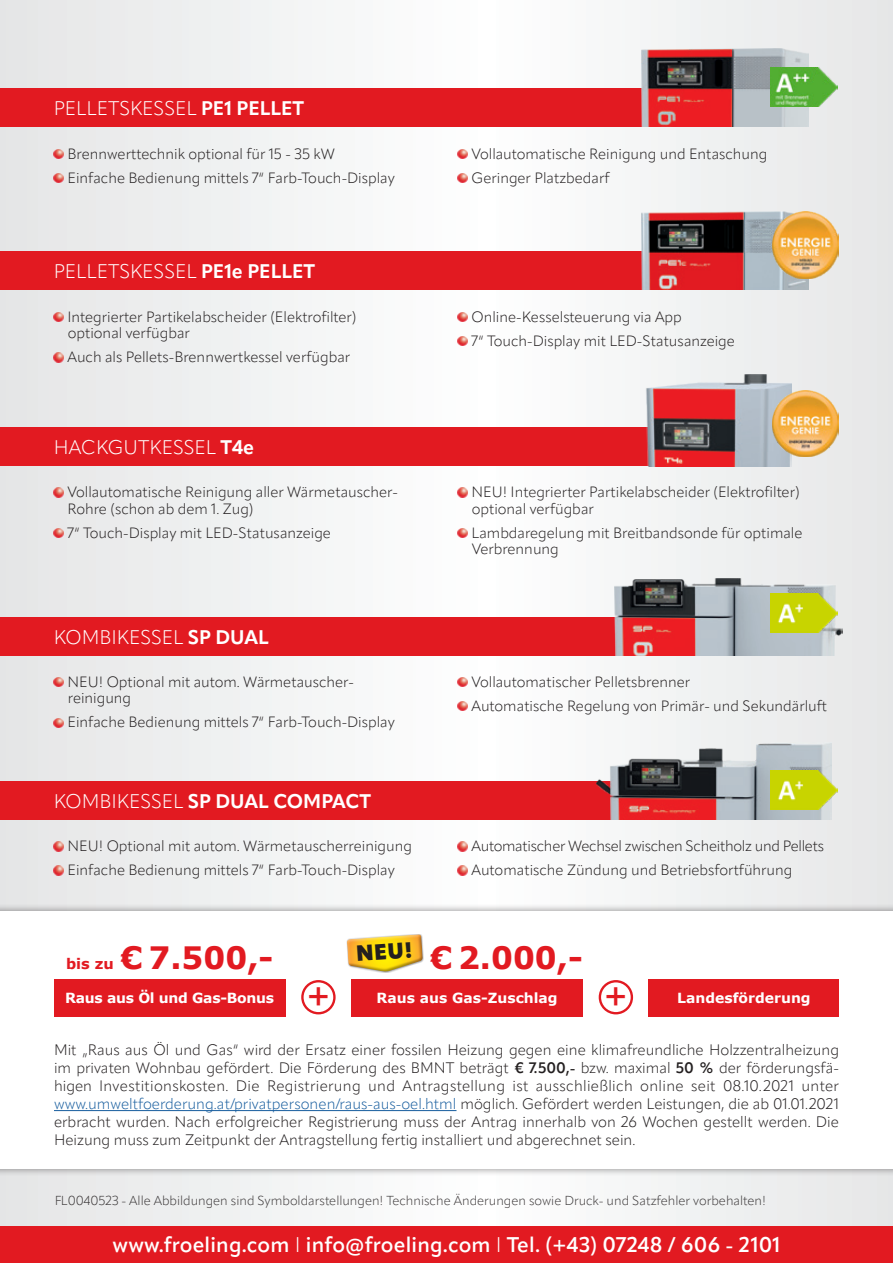
<style>
.page{position:relative;width:893px;height:1263px;background:#fff}
.page>*{position:absolute;margin:0;border:0;box-sizing:border-box;transform-origin:0 0}
.t1{font:38.7px "Arial";color:#e21a21}
.t2{font:700 30.9px "Verdana";color:#e21a21}
.t3{font:900 21.9px "Apparat";color:#231f20}
.t4{font:600 21px "Apparat";letter-spacing:.01em;color:#fff}
.t5{font:300 19.5px "Apparat";color:#fff}
.t6{font:700 19.5px "Apparat";color:#fff}
.t7{font:300 15px/18px "Apparat";letter-spacing:.005em;color:#231f20;text-align:justify}
.t8{font:300 14.7px "Apparat";color:#231f20}
.t9{font:300 14.7px "Apparat";letter-spacing:-.02em;color:#231f20}
.t10{font:700 13.95px "Verdana";color:#fff}
.t11{font:700 13.95px "Verdana";letter-spacing:-.02em;color:#fff}
.t12{font:300 12.9px "Apparat";color:#231f20}
.s1{font-weight:700}
.s2{font-weight:300}
.s3{font-size:14.55px}
.s4{font-weight:600}
.s5{color:#175d9e}
</style>
<div class="page">
<div style="left:0;top:0;width:893px;height:1263px;background:linear-gradient(to right,#f0f0f0,#f3f3f4)"></div>
<div style="left:0;top:903px;width:893px;height:273px;background:#231f20;opacity:.5"></div>
<div style="left:0;top:911px;width:893px;height:257px;background:#fff"></div>
<div style="left:0;top:428px;width:741px;height:38px;background:#e21a21"></div>
<img style="left:641px;top:375px;width:151px;height:91px">
<svg style="left:54px;top:488px;width:9px;height:9px"></svg>
<svg style="left:54px;top:528px;width:9px;height:10px"></svg>
<svg style="left:458px;top:488px;width:9px;height:9px"></svg>
<svg style="left:458px;top:528px;width:9px;height:10px"></svg>
<img style="left:772px;top:390px;width:67px;height:67px">
<div style="left:0;top:251px;width:741px;height:39px;background:#e21a21"></div>
<svg style="left:54px;top:312px;width:9px;height:10px"></svg>
<svg style="left:54px;top:353px;width:9px;height:9px"></svg>
<svg style="left:458px;top:312px;width:9px;height:10px"></svg>
<svg style="left:458px;top:336px;width:9px;height:10px"></svg>
<img style="left:642px;top:209px;width:167px;height:81px">
<img style="left:772px;top:212px;width:67px;height:66px">
<div style="left:0;top:617px;width:777px;height:38px;background:#e21a21"></div>
<img style="left:615px;top:578px;width:228px;height:78px">
<svg style="left:54px;top:677px;width:9px;height:10px"></svg>
<svg style="left:54px;top:718px;width:9px;height:9px"></svg>
<svg style="left:458px;top:677px;width:9px;height:10px"></svg>
<svg style="left:458px;top:701px;width:9px;height:10px"></svg>
<img style="left:771px;top:594px;width:67px;height:39px">
<div style="left:0;top:782px;width:785px;height:38px;background:#e21a21"></div>
<img style="left:597px;top:742px;width:235px;height:78px">
<svg style="left:54px;top:842px;width:9px;height:9px"></svg>
<svg style="left:54px;top:866px;width:9px;height:9px"></svg>
<svg style="left:458px;top:842px;width:9px;height:9px"></svg>
<svg style="left:458px;top:866px;width:9px;height:9px"></svg>
<img style="left:771px;top:771px;width:67px;height:39px">
<div style="left:301px;top:980px;width:35px;height:34px;border:2px solid #e21a21;border-radius:50%"></div>
<div style="left:54px;top:979px;width:231px;height:37px;background:#e21a21"></div>
<div style="left:599px;top:980px;width:34px;height:34px;border:2px solid #e21a21;border-radius:50%"></div>
<div style="left:351px;top:979px;width:232px;height:37px;background:#e21a21"></div>
<div style="left:649px;top:979px;width:190px;height:37px;background:#e21a21"></div>
<svg style="left:346px;top:934px;width:78px;height:39px"></svg>
<hr style="left:54px;top:1110px;width:402px;height:1px;background:#175d9e">
<div style="left:0;top:1226px;width:893px;height:37px;background:#e21a21"></div>
<div style="left:0;top:88px;width:741px;height:38px;background:#e21a21"></div>
<svg style="left:54px;top:149px;width:9px;height:9px"></svg>
<svg style="left:54px;top:173px;width:9px;height:9px"></svg>
<svg style="left:458px;top:149px;width:9px;height:9px"></svg>
<svg style="left:458px;top:173px;width:9px;height:9px"></svg>
<img style="left:642px;top:48px;width:167px;height:78px">
<img style="left:771px;top:68px;width:67px;height:39px">
<p class="t5" style="left:54px;top:96px;width:252px">PELLETSKESSEL <span class="s1">PE1 PELLET</span></p>
<p class="t8" style="left:68px;top:145px;width:269px">Brennwerttechnik optional für 15 - 35 kW</p>
<p class="t8" style="left:68px;top:169px;width:329px">Einfache Bedienung mittels 7“ Farb-Touch-Display</p>
<p class="t8" style="left:471px;top:145px;width:297px">Vollautomatische Reinigung und Entaschung</p>
<p class="t8" style="left:471px;top:169px;width:140px">Geringer Platzbedarf</p>
<p class="t5" style="left:54px;top:259px;width:263px">PELLETSKESSEL <span class="s1">PE1e PELLET</span></p>
<p class="t8" style="left:68px;top:308px;width:290px">Integrierter Partikelabscheider (Elektrofilter)</p>
<p class="t8" style="left:68px;top:324px;width:124px">optional verfügbar</p>
<p class="t8" style="left:68px;top:348px;width:284px">Auch als Pellets-Brennwertkessel verfügbar</p>
<p class="t8" style="left:471px;top:308px;width:212px">Online-Kesselsteuerung via App</p>
<p class="t8" style="left:471px;top:332px;width:265px">7“ Touch-Display mit LED-Statusanzeige</p>
<p class="t5" style="left:54px;top:436px;width:202px">HACKGUTKESSEL <span class="s1">T4e</span></p>
<p class="t8" style="left:68px;top:483px;width:332px">Vollautomatische Reinigung aller Wärmetauscher-</p>
<p class="t8" style="left:67px;top:500px;width:188px">Rohre (schon ab dem 1. Zug)</p>
<p class="t8" style="left:68px;top:524px;width:265px">7“ Touch-Display mit LED-Statusanzeige</p>
<p class="t8" style="left:471px;top:483px;width:330px">NEU! Integrierter Partikelabscheider (Elektrofilter)</p>
<p class="t8" style="left:472px;top:500px;width:124px">optional verfügbar</p>
<p class="t8" style="left:471px;top:524px;width:333px">Lambdaregelung mit Breitbandsonde für optimale</p>
<p class="t8" style="left:472px;top:540px;width:89px">Verbrennung</p>
<p class="t5" style="left:54px;top:625px;width:217px">KOMBIKESSEL <span class="s1">SP DUAL</span></p>
<p class="t8" style="left:68px;top:673px;width:288px">NEU! Optional mit autom. Wärmetauscher-</p>
<p class="t8" style="left:68px;top:689px;width:65px">reinigung</p>
<p class="t8" style="left:68px;top:713px;width:329px">Einfache Bedienung mittels 7“ Farb-Touch-Display</p>
<p class="t6" style="left:54px;top:789px;width:319px"><span class="s2">KOMBIKESSEL</span> SP DUAL COMPACT</p>
<p class="t8" style="left:68px;top:837px;width:346px">NEU! Optional mit autom. Wärmetauscherreinigung</p>
<p class="t8" style="left:68px;top:861px;width:329px">Einfache Bedienung mittels 7“ Farb-Touch-Display</p>
<p class="t8" style="left:471px;top:673px;width:220px">Vollautomatischer Pelletsbrenner</p>
<p class="t8" style="left:471px;top:697px;width:357px">Automatische Regelung von Primär- und Sekundärluft</p>
<p class="t9" style="left:472px;top:837px;width:354px">Automatischer Wechsel zwischen Scheitholz und Pellets</p>
<p class="t8" style="left:472px;top:861px;width:322px">Automatische Zündung und Betriebsfortführung</p>
<p class="t2" style="left:66px;top:936px;width:209px"><span class="s3">bis zu</span> € 7.500,-</p>
<p class="t3" style="left:355px;top:940px;width:57px;rotate:-4deg">NEU!</p>
<p class="t2" style="left:431px;top:936px;width:154px">€ 2.000,-</p>
<p class="t11" style="left:65px;top:988px;width:210px">Raus aus Öl und Gas-Bonus</p>
<p class="t1" style="left:330px;top:1023px;width:24px;rotate:-180deg">+</p>
<p class="t10" style="left:377px;top:988px;width:183px">Raus aus Gas-Zuschlag</p>
<p class="t1" style="left:627px;top:1023px;width:24px;rotate:-180deg">+</p>
<p class="t10" style="left:677px;top:988px;width:135px">Landesförderung</p>
<p class="t7" style="left:54px;top:1041px;width:787px">Mit „Raus aus Öl und Gas“ wird der Ersatz einer fossilen Heizung gegen eine klimafreundliche Holzzentralheizung im privaten Wohnbau gefördert. Die Förderung des BMNT beträgt <span class="s4">€ 7.500,-</span> bzw. maximal <span class="s4">50 %</span> der förderungsfä&shy;higen Investitionskosten. Die Registrierung und Antragstellung ist ausschließlich online seit 08.10.2021 unter</p>
<p class="t7" style="left:54px;top:1095px;width:786px"><span class="s5">www.umweltfoerderung.at/privatpersonen/raus-aus-oel.html</span> möglich. Gefördert werden Leistungen, die ab 01.01.2021 erbracht wurden. Nach erfolgreicher Registrierung muss der Antrag innerhalb von 26 Wochen gestellt werden. Die Heizung muss zum Zeitpunkt der Antragstellung fertig installiert und abgerechnet sein.</p>
<p class="t12" style="left:54px;top:1193px;width:713px">FL0040523 - Alle Abbildungen sind Symboldarstellungen! Technische Änderungen sowie Druck- und Satzfehler vorbehalten!</p>
<p class="t4" style="left:113px;top:1232px;width:669px">www.froeling.com <span class="s2">I</span> info@froeling.com <span class="s2">I</span> Tel. (+43) 07248 / 606 - 2101</p>
</div>
